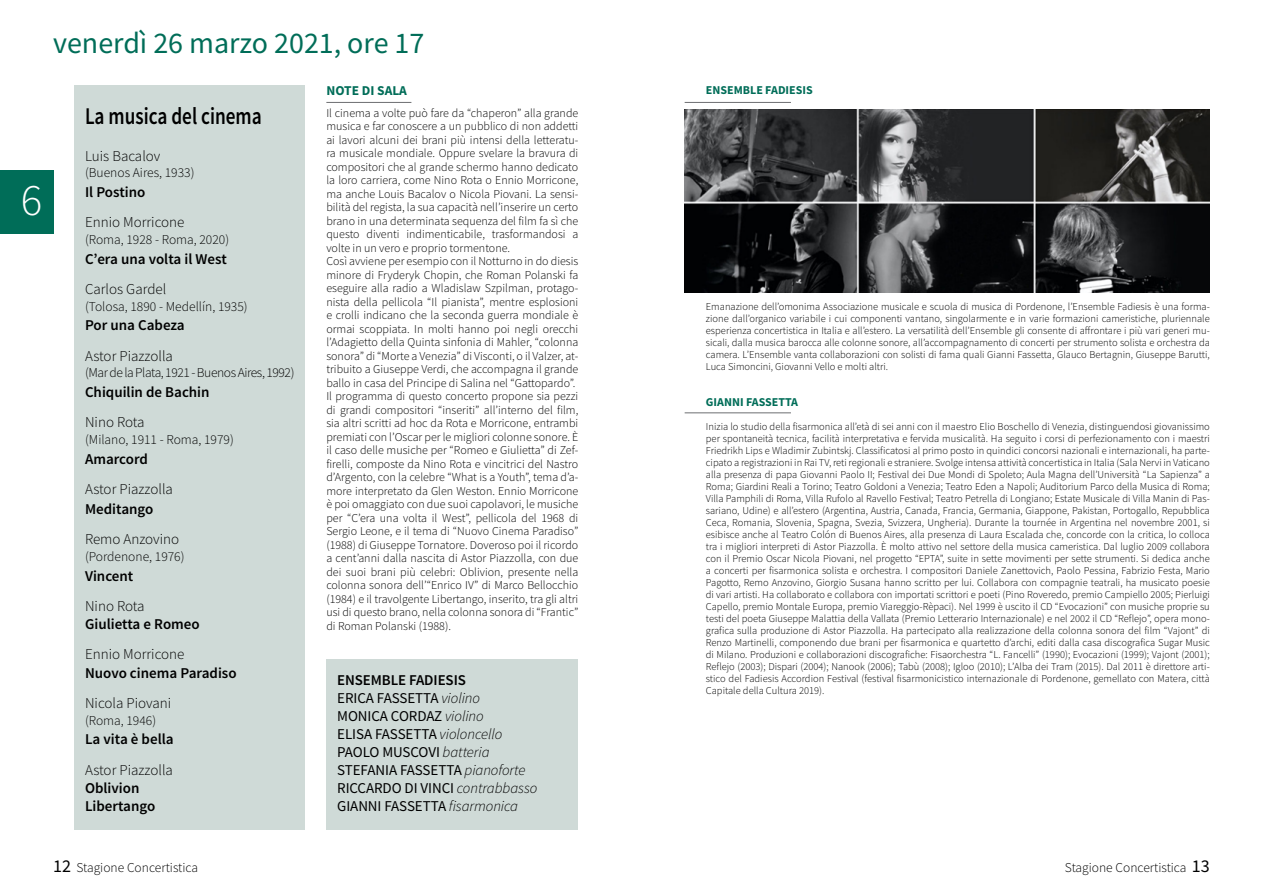
<style>
.page{position:relative;width:1263px;height:893px;background:#fff}
.page>*{position:absolute;margin:0;border:0;box-sizing:border-box;transform-origin:0 0}
.t1{font:300 45px "Source Sans Pro";color:#fff}
.t2{font:30px "Source Sans Pro";color:#006d58}
.t3{font:600 24px "Source Sans Pro";color:#000;scale:.8 1}
.t4{font:15px/18px "Source Sans Pro";letter-spacing:-.005em;color:#000}
.t5{font:600 15px/18.1px "Source Sans Pro";color:#000}
.t6{font:300 15px "Source Sans Pro";color:#000}
.t7{font:300 13.5px "Source Sans Pro";color:#000}
.t8{font:300 13.5px "Source Sans Pro";letter-spacing:-.03em;color:#000}
.t9{font:700 13.5px "Source Sans Pro";color:#006d58}
.t10{font:300 12px/13.5px "Source Sans Pro";color:#000}
.t11{font:700 12px "Source Sans Pro";color:#006d58}
.t12{font:300 10.5px/12px "Source Sans Pro";color:#000;text-align:justify}
.s1{font-weight:600}
.s2{font-weight:300;font-style:italic}
.s3{font-weight:400;font-size:18px}
</style>
<div class="page">
<div style="left:0;top:170px;width:53px;height:63px;background:#006d58"></div>
<div style="left:74px;top:85px;width:231px;height:744px;background:#cfdad7"></div>
<div style="left:327px;top:659px;width:251px;height:170px;background:#cfdad7"></div>
<hr style="left:326px;top:102px;width:85px;height:1px;background:#6d6e71">
<hr style="left:685px;top:102px;width:106px;height:1px;background:#6d6e71">
<hr style="left:685px;top:412px;width:106px;height:1px;background:#6d6e71">
<img style="left:685px;top:109px;width:525px;height:183px">
<h1 class="t1" style="left:21px;top:173px;width:23px">6</h1>
<h2 class="t2" style="left:53px;top:24px;width:373px">venerdì 26 marzo 2021, ore 17</h2>
<h3 class="t3" style="left:85px;top:101px;width:222px">La musica del cinema</h3>
<h3 class="t6" style="left:85px;top:146px;width:77px">Luis Bacalov</h3>
<p class="t7" style="left:85px;top:164px;width:111px">(Buenos Aires, 1933)</p>
<h3 class="t5" style="left:85px;top:183px;width:62px">Il Postino</h3>
<h3 class="t6" style="left:85px;top:213px;width:101px">Ennio Morricone</h3>
<p class="t7" style="left:85px;top:231px;width:146px">(Roma, 1928 - Roma, 2020)</p>
<h3 class="t5" style="left:85px;top:250px;width:143px">C’era una volta il West</h3>
<h3 class="t6" style="left:85px;top:280px;width:83px">Carlos Gardel</h3>
<p class="t7" style="left:85px;top:298px;width:164px">(Tolosa, 1890 - Medellín, 1935)</p>
<h3 class="t5" style="left:85px;top:317px;width:101px">Por una Cabeza</h3>
<h3 class="t6" style="left:85px;top:347px;width:89px">Astor Piazzolla</h3>
<p class="t8" style="left:85px;top:365px;width:211px">(Mar de la Plata, 1921 - Buenos Aires, 1992)</p>
<h3 class="t5" style="left:85px;top:383px;width:126px">Chiquilin de Bachin</h3>
<h3 class="t6" style="left:85px;top:413px;width:61px">Nino Rota</h3>
<p class="t7" style="left:85px;top:431px;width:150px">(Milano, 1911 - Roma, 1979)</p>
<h3 class="t5" style="left:85px;top:450px;width:64px">Amarcord</h3>
<h3 class="t6" style="left:85px;top:480px;width:89px">Astor Piazzolla</h3>
<h3 class="t5" style="left:85px;top:500px;width:70px">Meditango</h3>
<h3 class="t6" style="left:85px;top:530px;width:96px">Remo Anzovino</h3>
<p class="t7" style="left:85px;top:548px;width:101px">(Pordenone, 1976)</p>
<h3 class="t5" style="left:85px;top:567px;width:50px">Vincent</h3>
<h3 class="t6" style="left:85px;top:597px;width:61px">Nino Rota</h3>
<h3 class="t5" style="left:85px;top:615px;width:116px">Giulietta e Romeo</h3>
<h3 class="t6" style="left:85px;top:645px;width:101px">Ennio Morricone</h3>
<h3 class="t5" style="left:85px;top:664px;width:153px">Nuovo cinema Paradiso</h3>
<h3 class="t6" style="left:85px;top:694px;width:88px">Nicola Piovani</h3>
<p class="t7" style="left:85px;top:712px;width:73px">(Roma, 1946)</p>
<h3 class="t5" style="left:85px;top:731px;width:90px">La vita è bella</h3>
<h3 class="t6" style="left:85px;top:760px;width:89px">Astor Piazzolla</h3>
<h3 class="t5" style="left:85px;top:779px;width:72px">Oblivion<br>Libertango</h3>
<p class="t9" style="left:326px;top:82px;width:82px">NOTE DI SALA</p>
<p class="t10" style="left:326px;top:106px;width:253px">Il cinema a volte può fare da “chaperon” alla grande musica e far conoscere a un pubblico di non addetti ai lavori alcuni dei brani più intensi della letteratu&shy;ra musicale mondiale. Oppure svelare la bravura di compositori che al grande schermo hanno dedicato la loro carriera, come Nino Rota o Ennio Morricone, ma anche Louis Bacalov o Nicola Piovani. La sensi&shy;bilità del regista, la sua capacità nell’inserire un certo brano in una determinata sequenza del film fa sì che questo diventi indimenticabile, trasformandosi a volte in un vero e proprio tormentone.<br>Così avviene per esempio con il Notturno in do diesis minore di Fryderyk Chopin, che Roman Polanski fa eseguire alla radio a Wladislaw Szpilman, protago&shy;nista della pellicola “Il pianista”, mentre esplosioni e crolli indicano che la seconda guerra mondiale è ormai scoppiata. In molti hanno poi negli orecchi l’Adagietto della Quinta sinfonia di Mahler, “colonna sonora” di “Morte a Venezia” di Visconti, o il Valzer, at&shy;tribuito a Giuseppe Verdi, che accompagna il grande ballo in casa del Principe di Salina nel “Gattopardo”.<br>Il programma di questo concerto propone sia pezzi di grandi compositori “inseriti” all’interno del film, sia altri scritti ad hoc da Rota e Morricone, entrambi premiati con l’Oscar per le migliori colonne sonore. È il caso delle musiche per “Romeo e Giulietta” di Zef&shy;firelli, composte da Nino Rota e vincitrici del Nastro d’Argento, con la celebre “What is a Youth”, tema d’a&shy;more interpretato da Glen Weston. Ennio Morricone è poi omaggiato con due suoi capolavori, le musiche per “C’era una volta il West”, pellicola del 1968 di Sergio Leone, e il tema di “Nuovo Cinema Paradiso” (1988) di Giuseppe Tornatore. Doveroso poi il ricordo a cent’anni dalla nascita di Astor Piazzolla, con due dei suoi brani più celebri: Oblivion, presente nella colonna sonora dell’“Enrico IV” di Marco Bellocchio (1984) e il travolgente Libertango, inserito, tra gli altri usi di questo brano, nella colonna sonora di “Frantic” di Roman Polanski (1988).</p>
<h3 class="t4" style="left:337px;top:671px;width:202px"><span class="s1">ENSEMBLE FADIESIS<br></span>ERICA FASSETTA <span class="s2">violino<br></span>MONICA CORDAZ <span class="s2">violino<br></span>ELISA FASSETTA <span class="s2">violoncello<br></span>PAOLO MUSCOVI <span class="s2">batteria<br></span>STEFANIA FASSETTA <span class="s2">pianoforte<br></span>RICCARDO DI VINCI <span class="s2">contrabbasso<br></span>GIANNI FASSETTA <span class="s2">fisarmonica</span></h3>
<p class="t11" style="left:706px;top:82px;width:108px">ENSEMBLE FADIESIS</p>
<p class="t12" style="left:706px;top:301px;width:505px">Emanazione dell’omonima Associazione musicale e scuola di musica di Pordenone, l’Ensemble Fadiesis è una forma&shy;zione dall’organico variabile i cui componenti vantano, singolarmente e in varie formazioni cameristiche, pluriennale esperienza concertistica in Italia e all’estero. La versatilità dell’Ensemble gli consente di affrontare i più vari generi mu&shy;sicali, dalla musica barocca alle colonne sonore, all’accompagnamento di concerti per strumento solista e orchestra da camera. L’Ensemble vanta collaborazioni con solisti di fama quali Gianni Fassetta, Glauco Bertagnin, Giuseppe Barutti, Luca Simoncini, Giovanni Vello e molti altri.</p>
<p class="t11" style="left:706px;top:394px;width:94px">GIANNI FASSETTA</p>
<p class="t12" style="left:706px;top:421px;width:505px">Inizia lo studio della fisarmonica all’età di sei anni con il maestro Elio Boschello di Venezia, distinguendosi giovanissimo per spontaneità tecnica, facilità interpretativa e fervida musicalità. Ha seguito i corsi di perfezionamento con i maestri Friedrikh Lips e Wladimir Zubintskj. Classificatosi al primo posto in quindici concorsi nazionali e internazionali, ha parte&shy;cipato a registrazioni in Rai TV, reti regionali e straniere. Svolge intensa attività concertistica in Italia (Sala Nervi in Vaticano alla presenza di papa Giovanni Paolo II; Festival dei Due Mondi di Spoleto; Aula Magna dell’Università “La Sapienza” a Roma; Giardini Reali a Torino; Teatro Goldoni a Venezia; Teatro Eden a Napoli; Auditorium Parco della Musica di Roma; Villa Pamphili di Roma, Villa Rufolo al Ravello Festival; Teatro Petrella di Longiano; Estate Musicale di Villa Manin di Pas&shy;sariano, Udine) e all’estero (Argentina, Austria, Canada, Francia, Germania, Giappone, Pakistan, Portogallo, Repubblica Ceca, Romania, Slovenia, Spagna, Svezia, Svizzera, Ungheria). Durante la tournée in Argentina nel novembre 2001, si esibisce anche al Teatro Colón di Buenos Aires, alla presenza di Laura Escalada che, concorde con la critica, lo colloca tra i migliori interpreti di Astor Piazzolla. È molto attivo nel settore della musica cameristica. Dal luglio 2009 collabora con il Premio Oscar Nicola Piovani, nel progetto “EPTA”, suite in sette movimenti per sette strumenti. Si dedica anche a concerti per fisarmonica solista e orchestra. I compositori Daniele Zanettovich, Paolo Pessina, Fabrizio Festa, Mario Pagotto, Remo Anzovino, Giorgio Susana hanno scritto per lui. Collabora con compagnie teatrali, ha musicato poesie di vari artisti. Ha collaborato e collabora con importati scrittori e poeti (Pino Roveredo, premio Campiello 2005; Pierluigi Capello, premio Montale Europa, premio Viareggio-Rèpaci). Nel 1999 è uscito il CD “Evocazioni” con musiche proprie su testi del poeta Giuseppe Malattia della Vallata (Premio Letterario Internazionale) e nel 2002 il CD “Reflejo”, opera mono&shy;grafica sulla produzione di Astor Piazzolla. Ha partecipato alla realizzazione della colonna sonora del film “Vajont” di Renzo Martinelli, componendo due brani per fisarmonica e quartetto d’archi, editi dalla casa discografica Sugar Music di Milano. Produzioni e collaborazioni discografiche: Fisaorchestra “L. Fancelli” (1990); Evocazioni (1999); Vajont (2001); Reflejo (2003); Dispari (2004); Nanook (2006); Tabù (2008); Igloo (2010); L’Alba dei Tram (2015). Dal 2011 è direttore arti&shy;stico del Fadiesis Accordion Festival (festival fisarmonicistico internazionale di Pordenone, gemellato con Matera, città Capitale della Cultura 2019).</p>
<p class="t7" style="left:53px;top:859px;width:146px"><span class="s3">12</span> Stagione Concertistica</p>
<p class="t7" style="left:1065px;top:859px;width:146px">Stagione Concertistica <span class="s3">13</span></p>
</div>
